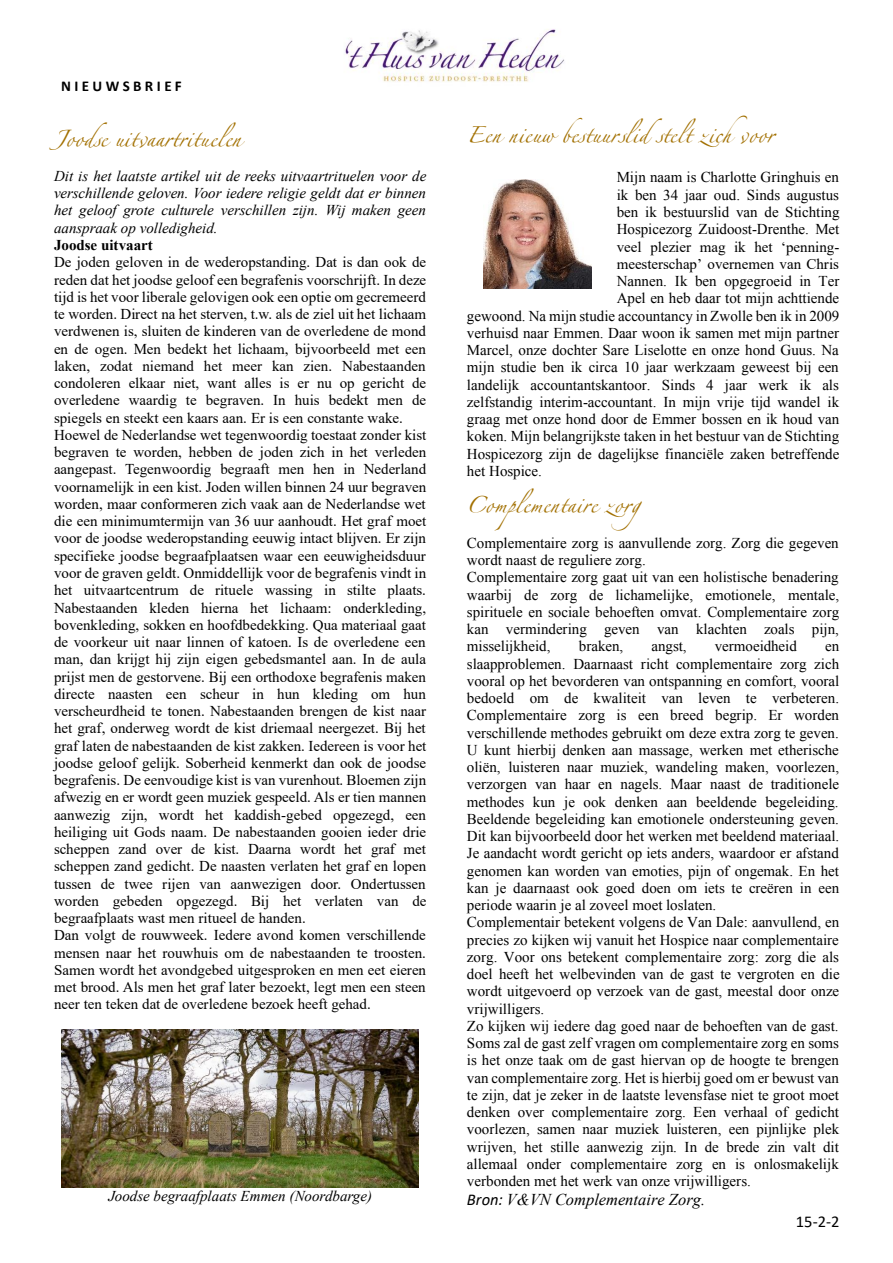
<style>
.page{position:relative;width:893px;height:1263px;background:#fff}
.page>*{position:absolute;margin:0;border:0;box-sizing:border-box;transform-origin:0 0}
.t1{font:36px "Linotype Zapfino One";color:#a27000}
.t2{font:italic 16.5px "Times New Roman";letter-spacing:-.005em;color:#000}
.t3{font:16.5px "Calibri";color:#000}
.t4{font:15px/17.2px "Times New Roman";color:#000}
.t5{font:italic 15px/17.2px "Times New Roman";color:#000;text-align:justify}
.t6{font:700 15px "Times New Roman";color:#000}
.t7{font:700 15px "Calibri";color:#000}
.s1{font-family:"Calibri"}
</style>
<div class="page">
<img style="left:345px;top:29px;width:219px;height:53px">
<img style="left:62px;top:1030px;width:356px;height:157px">
<img style="left:484px;top:179px;width:108px;height:109px">
<p class="t7" style="left:61px;top:75px;width:122px">N I E U W S B R I E F</p>
<h1 class="t1" style="left:54px;top:112px;width:189px">Joodse uitvaartrituelen</h1>
<p class="t5" style="left:54px;top:167px;width:374px">Dit is het laatste artikel uit de reeks uitvaartrituelen voor de verschillende geloven. Voor iedere religie geldt dat er binnen het geloof grote culturele verschillen zijn. Wij maken geen aanspraak op volledigheid.</p>
<p class="t6" style="left:54px;top:234px;width:100px">Joodse uitvaart</p>
<p class="t4" style="left:54px;top:253px;width:374px">De joden geloven in de wederopstanding. Dat is dan ook de reden dat het joodse geloof een begrafenis voorschrijft. In deze tijd is het voor liberale gelovigen ook een optie om gecremeerd te worden. Direct na het sterven, t.w. als de ziel uit het lichaam verdwenen is, sluiten de kinderen van de overledene de mond en de ogen. Men bedekt het lichaam, bijvoorbeeld met een laken, zodat niemand het meer kan zien. Nabestaanden condoleren elkaar niet, want alles is er nu op gericht de overledene waardig te begraven. In huis bedekt men de spiegels en steekt een kaars aan. Er is een constante wake.<br>Hoewel de Nederlandse wet tegenwoordig toestaat zonder kist begraven te worden, hebben de joden zich in het verleden aangepast. Tegenwoordig begraaft men hen in Nederland voornamelijk in een kist. Joden willen binnen 24 uur begraven worden, maar conformeren zich vaak aan de Nederlandse wet die een minimumtermijn van 36 uur aanhoudt. Het graf moet voor de joodse wederopstanding eeuwig intact blijven. Er zijn specifieke joodse begraafplaatsen waar een eeuwigheidsduur voor de graven geldt. Onmiddellijk voor de begrafenis vindt in het uitvaartcentrum de rituele wassing in stilte plaats.<br>Nabestaanden kleden hierna het lichaam: onderkleding, bovenkleding, sokken en hoofdbedekking. Qua materiaal gaat de voorkeur uit naar linnen of katoen. Is de overledene een man, dan krijgt hij zijn eigen gebedsmantel aan. In de aula prijst men de gestorvene. Bij een orthodoxe begrafenis maken directe naasten een scheur in hun kleding om hun verscheurdheid te tonen. Nabestaanden brengen de kist naar het graf, onderweg wordt de kist driemaal neergezet. Bij het graf laten de nabestaanden de kist zakken. Iedereen is voor het joodse geloof gelijk. Soberheid kenmerkt dan ook de joodse begrafenis. De eenvoudige kist is van vurenhout. Bloemen zijn afwezig en er wordt geen muziek gespeeld. Als er tien mannen aanwezig zijn, wordt het kaddish-gebed opgezegd, een heiliging uit Gods naam. De nabestaanden gooien ieder drie scheppen zand over de kist. Daarna wordt het graf met scheppen zand gedicht. De naasten verlaten het graf en lopen tussen de twee rijen van aanwezigen door. Ondertussen worden gebeden opgezegd. Bij het verlaten van de begraafplaats wast men ritueel de handen.<br>Dan volgt de rouwweek. Iedere avond komen verschillende mensen naar het rouwhuis om de nabestaanden te troosten.<br>Samen wordt het avondgebed uitgesproken en men eet eieren met brood. Als men het graf later bezoekt, legt men een steen neer ten teken dat de overledene bezoek heeft gehad.</p>
<p class="t5" style="left:108px;top:1187px;width:265px">Joodse begraafplaats Emmen (Noordbarge)</p>
<h1 class="t1" style="left:467px;top:109px;width:309px">Een nieuw bestuurslid stelt zich voor</h1>
<p class="t4" style="left:617px;top:169px;width:224px">Mijn naam is Charlotte Gringhuis en</p>
<p class="t4" style="left:617px;top:186px;width:224px">ik ben 34 jaar oud. Sinds augustus</p>
<p class="t4" style="left:617px;top:203px;width:224px">ben ik bestuurslid van de Stichting</p>
<p class="t4" style="left:617px;top:220px;width:224px">Hospicezorg Zuidoost-Drenthe. Met</p>
<p class="t4" style="left:617px;top:237px;width:224px">veel plezier mag ik het ‘penning-</p>
<p class="t4" style="left:617px;top:255px;width:224px">meesterschap’ overnemen van Chris</p>
<p class="t4" style="left:617px;top:272px;width:224px">Nannen. Ik ben opgegroeid in Ter</p>
<p class="t4" style="left:617px;top:290px;width:224px">Apel en heb daar tot mijn achttiende</p>
<p class="t4" style="left:467px;top:307px;width:374px">gewoond. Na mijn studie accountancy in Zwolle ben ik in 2009</p>
<p class="t4" style="left:467px;top:324px;width:373px">verhuisd naar Emmen. Daar woon ik samen met mijn partner</p>
<p class="t4" style="left:467px;top:341px;width:373px">Marcel, onze dochter Sare Liselotte en onze hond Guus. Na</p>
<p class="t4" style="left:467px;top:359px;width:373px">mijn studie ben ik circa 10 jaar werkzaam geweest bij een</p>
<p class="t4" style="left:467px;top:376px;width:373px">landelijk accountantskantoor. Sinds 4 jaar werk ik als</p>
<p class="t4" style="left:467px;top:393px;width:374px">zelfstandig interim-accountant. In mijn vrije tijd wandel ik</p>
<p class="t4" style="left:467px;top:410px;width:374px">graag met onze hond door de Emmer bossen en ik houd van</p>
<p class="t4" style="left:467px;top:428px;width:374px">koken. Mijn belangrijkste taken in het bestuur van de Stichting</p>
<p class="t4" style="left:467px;top:445px;width:374px">Hospicezorg zijn de dagelijkse financiële zaken betreffende</p>
<p class="t4" style="left:467px;top:462px;width:76px">het Hospice.</p>
<h1 class="t1" style="left:467px;top:479px;width:196px">Complementaire zorg</h1>
<p class="t4" style="left:467px;top:534px;width:374px">Complementaire zorg is aanvullende zorg. Zorg die gegeven wordt naast de reguliere zorg.<br>Complementaire zorg gaat uit van een holistische benadering waarbij de zorg de lichamelijke, emotionele, mentale, spirituele en sociale behoeften omvat. Complementaire zorg kan vermindering geven van klachten zoals pijn, misselijkheid,</p>
<p class="t4" style="left:579px;top:637px;width:46px">braken,</p>
<p class="t4" style="left:651px;top:637px;width:37px">angst,</p>
<p class="t4" style="left:715px;top:637px;width:84px">vermoeidheid</p>
<p class="t4" style="left:467px;top:637px;width:374px;text-indent:358px">en slaapproblemen. Daarnaast richt complementaire zorg zich vooral op het bevorderen van ontspanning en comfort, vooral bedoeld om de kwaliteit van leven te verbeteren.<br>Complementaire zorg is een breed begrip. Er worden verschillende methodes gebruikt om deze extra zorg te geven.<br>U kunt hierbij denken aan massage, werken met etherische oliën, luisteren naar muziek, wandeling maken, voorlezen, verzorgen van haar en nagels. Maar naast de traditionele methodes kun je ook denken aan beeldende begeleiding.<br>Beeldende begeleiding kan emotionele ondersteuning geven.<br>Dit kan bijvoorbeeld door het werken met beeldend materiaal.<br>Je aandacht wordt gericht op iets anders, waardoor er afstand genomen kan worden van emoties, pijn of ongemak. En het kan je daarnaast ook goed doen om iets te creëren in een periode waarin je al zoveel moet loslaten.<br>Complementair betekent volgens de Van Dale: aanvullend, en precies zo kijken wij vanuit het Hospice naar complementaire zorg. Voor ons betekent complementaire zorg: zorg die als doel heeft het welbevinden van de gast te vergroten en die wordt uitgevoerd op verzoek van de gast, meestal door onze vrijwilligers.<br>Zo kijken wij iedere dag goed naar de behoeften van de gast.<br>Soms zal de gast zelf vragen om complementaire zorg en soms is het onze taak om de gast hiervan op de hoogte te brengen van complementaire zorg. Het is hierbij goed om er bewust van te zijn, dat je zeker in de laatste levensfase niet te groot moet denken over complementaire zorg. Een verhaal of gedicht voorlezen, samen naar muziek luisteren, een pijnlijke plek wrijven, het stille aanwezig zijn. In de brede zin valt dit allemaal onder complementaire zorg en is onlosmakelijk verbonden met het werk van onze vrijwilligers.</p>
<p class="t2" style="left:467px;top:1188px;width:240px"><span class="s1">Bron:</span> V&amp;VN Complementaire Zorg.</p>
<p class="t3" style="left:796px;top:1210px;width:45px">15-2-2</p>
</div>
